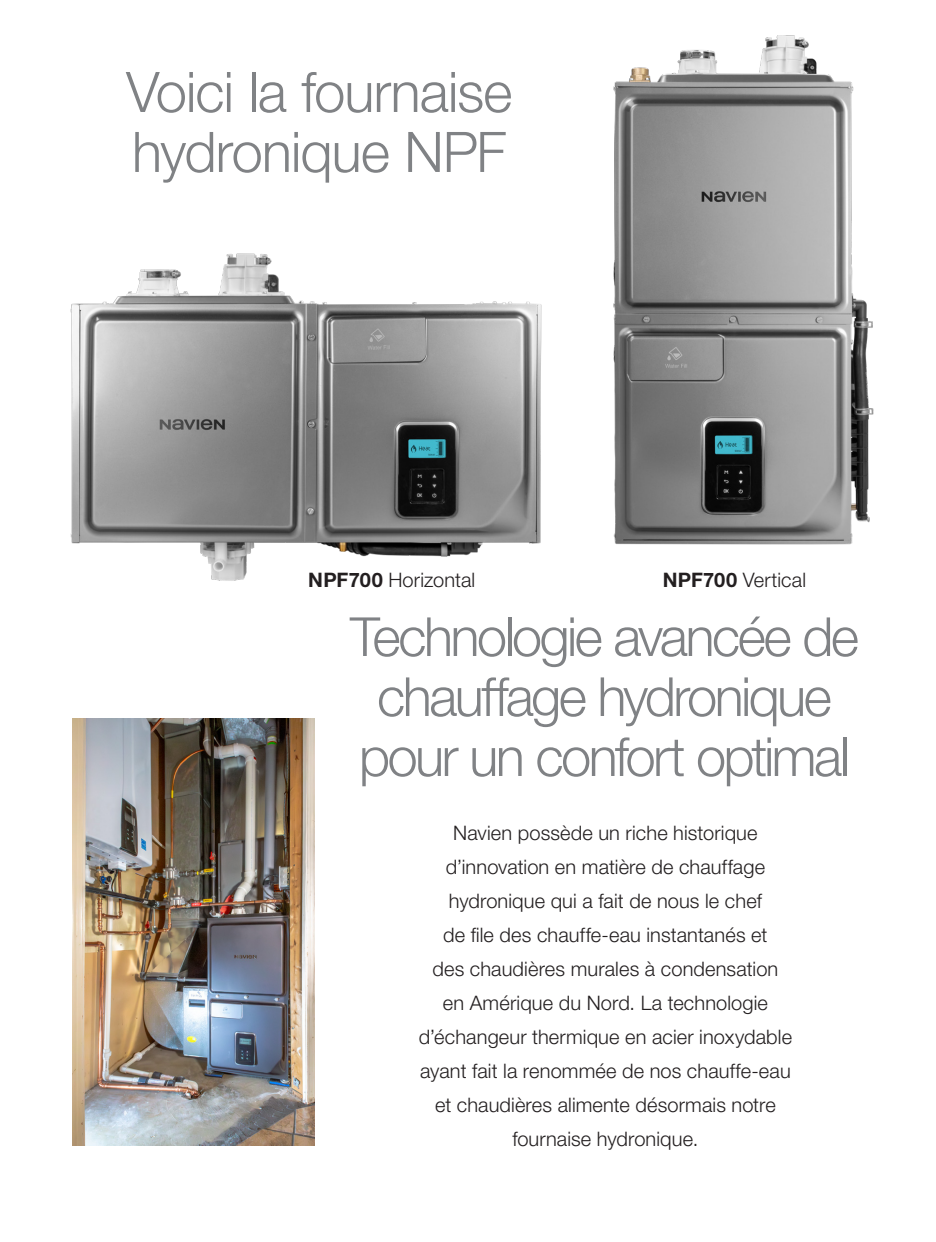
<style>
.page{position:relative;width:936px;height:1242px;background:#fff}
.page>*{position:absolute;margin:0;border:0;box-sizing:border-box;transform-origin:0 0}
.t1{font:300 56px/60px "Helvetica Neue LT Pro";letter-spacing:-.015em;color:#808285}
.t2{font:300 54px/60px "Helvetica Neue LT Pro";letter-spacing:-.045em;color:#808285;text-align:center}
.t3{font:300 20px/34px "Helvetica Neue LT Pro";letter-spacing:.005em;color:#231f20;text-align:center}
.s1{font-weight:700}
</style>
<div class="page">
<img style="left:613px;top:35px;width:261px;height:510px">
<img style="left:72px;top:718px;width:242px;height:428px">
<img style="left:70px;top:253px;width:472px;height:328px">
<h1 class="t1" style="left:126px;top:61px;width:388px">Voici la fournaise hydronique NPF</h1>
<p class="t3" style="left:308px;top:562px;width:169px"><span class="s1">NPF700</span> Horizontal</p>
<p class="t3" style="left:663px;top:562px;width:145px"><span class="s1">NPF700</span> Vertical</p>
<h2 class="t2" style="left:350px;top:606px;width:511px">Technologie avancée de chauffage hydronique pour un confort optimal</h2>
<p class="t3" style="left:419px;top:815px;width:375px">Navien possède un riche historique d’innovation en matière de chauffage hydronique qui a fait de nous le chef<br>de file des chauffe-eau instantanés et<br>des chaudières murales à condensation<br>en Amérique du Nord. La technologie d’échangeur thermique en acier inoxydable ayant fait la renommée de nos chauffe-eau et chaudières alimente désormais notre fournaise hydronique.</p>
</div>
